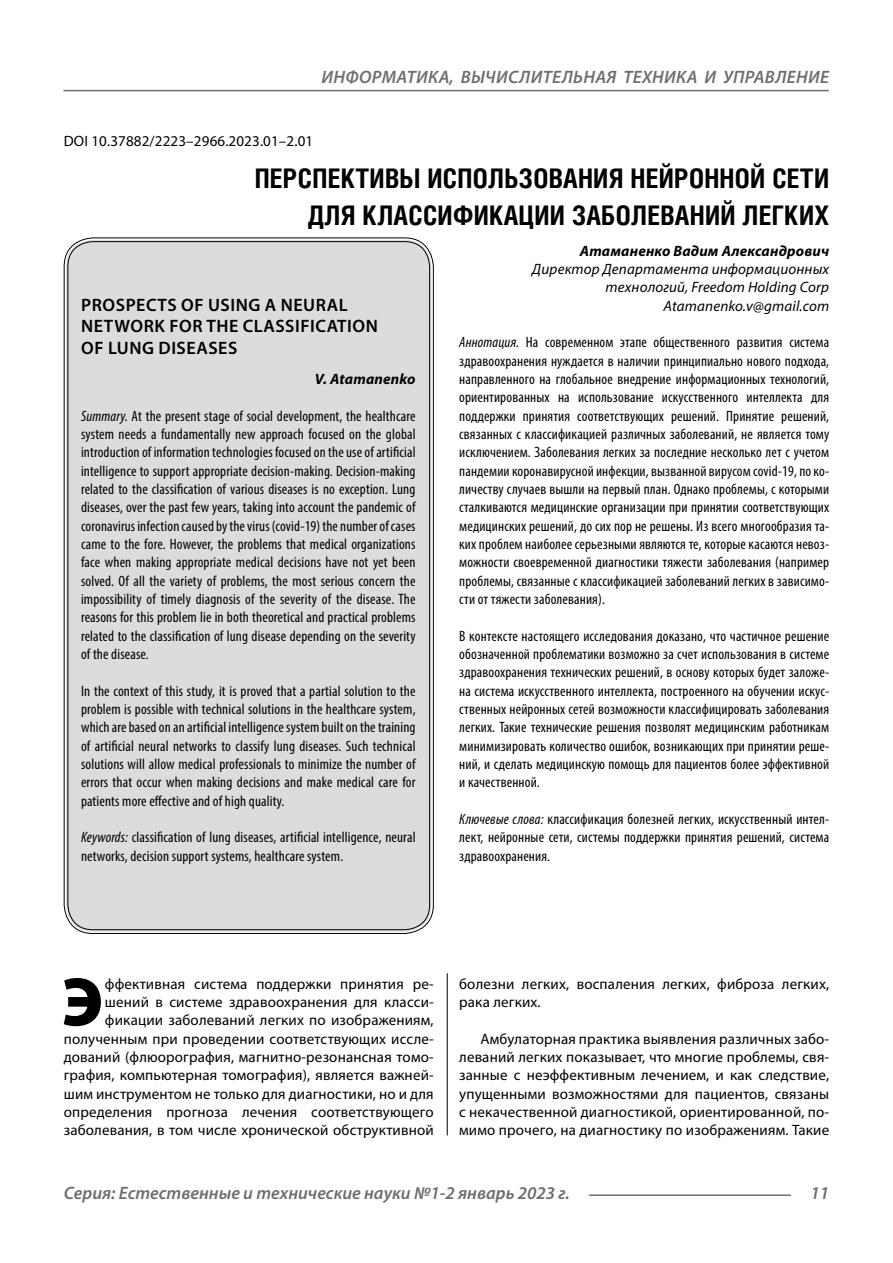
<style>
.page{position:relative;width:893px;height:1263px;background:#fff}
.page>*{position:absolute;margin:0;border:0;box-sizing:border-box;transform-origin:0 0}
.Bukvica{font:900 69.3px "Myriad Pro";color:#000}
.Header{font:700 27px/37.5px "Helios Cond C";letter-spacing:.01em;color:#000;text-align:right}
.t1{font:italic 600 18px "Myriad Pro";color:#6e6e6e}
.Header-eng{font:600 18px/21.6px "Myriad Pro";letter-spacing:.03em;color:#000}
.Annotation-rus{font:condensed 15px/18.3px "Myriad Pro";letter-spacing:.01em;color:#000;text-align:justify}
.Annotation-eng{font:condensed 15px/18.3px "Myriad Pro";letter-spacing:.01em;color:#000;text-align:justify}
.Bukvica-2{font:15px/18.3px "Myriad Pro";letter-spacing:.01em;color:#000;text-align:right}
.Normal{font:15px/18.3px "Myriad Pro";letter-spacing:.01em;color:#000;text-align:justify}
.Author-doc{font:italic 15px/18.3px "Myriad Pro";letter-spacing:.01em;color:#000;text-align:right}
.DOI{font:15px "Myriad Pro";letter-spacing:.01em;color:#000}
.Author{font:italic 700 15px "Myriad Pro";letter-spacing:.01em;color:#000}
.Author-email{font:italic 15px "Myriad Pro";letter-spacing:.01em;color:#000}
.Author-eng{font:italic 700 15px "Myriad Pro";letter-spacing:.01em;color:#000}
.s1{font-style:italic}
</style>
<div class="page">
<hr style="left:447px;top:970px;width:1px;height:165px;background:#000">
<div style="left:43px;top:952px;width:786px;height:21px;background:#fff"></div>
<div style="left:66px;top:240px;width:365px;height:691px;background:#dcdcdc;border-radius:27px"></div>
<hr style="left:589px;top:1194px;width:202px;height:2px;background:#6e6e6e">
<hr style="left:63px;top:90px;width:766px;height:1px;background:#6e6e6e">
<p class="t1" style="left:321px;top:66px;width:25px">Информатика</p>
<p class="t1" style="left:450px;top:66px;width:59px">, вычислител</p>
<p class="t1" style="left:573px;top:66px;width:23px">ьная</p>
<p class="t1" style="left:623px;top:66px;width:12px">техника</p>
<p class="t1" style="left:705px;top:66px;width:31px">и управление</p>
<p class="DOI" style="left:64px;top:132px;width:251px">DOI 10.37882/2223–2966.2023.01–2.01</p>
<p class="Header" style="left:255px;top:159px;width:576px">ПЕРСПЕКТИВЫ ИСПОЛЬЗОВАНИЯ НЕЙРОННОЙ СЕТИ<br>ДЛЯ КЛАССИФИКАЦИИ ЗАБОЛЕВАНИЙ ЛЕГКИХ</p>
<p class="Author" style="left:580px;top:241px;width:251px">Атаманенко Вадим Александрович</p>
<p class="Author-doc" style="left:532px;top:260px;width:298px">Директор Департамента информационных технологий, Freedom Holding Corp</p>
<p class="Author-email" style="left:663px;top:296px;width:167px">Atamanenko.v@gmail.com</p>
<p class="Annotation-rus" style="left:459px;top:333px;width:371px"><span class="s1">Аннотация.</span> На современном этапе общественного развития система здравоохранения нуждается в наличии принципиально нового подхода, направленного на глобальное внедрение информационных технологий, ориентированных на использование искусственного интеллекта для поддержки принятия соответствующих решений. Принятие решений, связанных с классификацией различных заболеваний, не является тому исключением. Заболевания легких за последние несколько лет с учетом пандемии коронавирусной инфекции, вызванной вирусом covid‑19, по ко&shy;личеству случаев вышли на первый план. Однако проблемы, с которыми сталкиваются медицинские организации при принятии соответствующих медицинских решений, до сих пор не решены. Из всего многообразия та&shy;ких проблем наиболее серьезными являются те, которые касаются невоз&shy;можности своевременной диагностики тяжести заболевания (например проблемы, связанные с классификацией заболеваний легких в зависимо&shy;сти от тяжести заболевания).</p>
<p class="Annotation-rus" style="left:459px;top:626px;width:371px">В контексте настоящего исследования доказано, что частичное решение обозначенной проблематики возможно за счет использования в системе здравоохранения технических решений, в основу которых будет заложе&shy;на система искусственного интеллекта, построенного на обучении искус&shy;ственных нейронных сетей возможности классифицировать заболевания легких. Такие технические решения позволят медицинским работникам минимизировать количество ошибок, возникающих при принятии реше&shy;ний, и сделать медицинскую помощь для пациентов более эффективной и качественной.</p>
<p class="Annotation-rus" style="left:459px;top:810px;width:371px"><span class="s1">Ключевые слова:</span> классификация болезней легких, искусственный интел&shy;лект, нейронные сети, системы поддержки принятия решений, система здравоохранения.</p>
<p class="Header-eng" style="left:81px;top:293px;width:298px">PROSPECTS OF USING A NEURAL<br>NETWORK FOR THE CLASSIFICATION<br>OF LUNG DISEASES</p>
<p class="Author-eng" style="left:315px;top:369px;width:102px">V. Atamanenko</p>
<p class="Annotation-eng" style="left:81px;top:406px;width:336px"><span class="s1">Summary.</span> At the present stage of social development, the healthcare system needs a fundamentally new approach focused on the global introduction of information technologies focused on the use of artificial intelligence to support appropriate decision-making. Decision-making related to the classification of various diseases is no exception. Lung diseases, over the past few years, taking into account the pandemic of coronavirus infection caused by the virus (covid‑19) the number of cases came to the fore. However, the problems that medical organizations face when making appropriate medical decisions have not yet been solved. Of all the variety of problems, the most serious concern the impossibility of timely diagnosis of the severity of the disease. The reasons for this problem lie in both theoretical and practical problems related to the classification of lung disease depending on the severity of the disease.</p>
<p class="Annotation-eng" style="left:81px;top:681px;width:336px">In the context of this study, it is proved that a partial solution to the problem is possible with technical solutions in the healthcare system, which are based on an artificial intelligence system built on the training of artificial neural networks to classify lung diseases. Such technical solutions will allow medical professionals to minimize the number of errors that occur when making decisions and make medical care for patients more effective and of high quality.</p>
<p class="Annotation-eng" style="left:81px;top:828px;width:336px"><span class="s1">Keywords:</span> classification of lung diseases, artificial intelligence, neural networks, decision support systems, healthcare system.</p>
<p class="Bukvica" style="left:62px;top:956px;width:43px">Э</p>
<p class="Bukvica-2" style="left:64px;top:974px;width:371px">ффективная система поддержки принятия ре&shy;шений в системе здравоохранения для класси&shy;фикации заболеваний легких по изображениям, полученным при проведении соответствующих иссле&shy;дований (флюорография, магнитно-резонансная томо&shy;графия, компьютерная томография), является важней&shy;шим инструментом не только для диагностики, но и для определения прогноза лечения соответствующего заболевания, в том числе хронической обструктивной</p>
<p class="Bukvica-2" style="left:459px;top:974px;width:371px;text-align:left">болезни легких, воспаления легких, фиброза легких, рака легких.</p>
<p class="Normal" style="left:459px;top:1029px;width:371px;text-indent:21px">Амбулаторная практика выявления различных забо&shy;леваний легких показывает, что многие проблемы, свя&shy;занные с неэффективным лечением, и как следствие, упущенными возможностями для пациентов, связаны с некачественной диагностикой, ориентированной, по&shy;мимо прочего, на диагностику по изображениям. Такие</p>
<p class="t1" style="left:64px;top:1182px;width:508px">Серия: Естественные и технические науки №1-2 январь 2023 г.</p>
<p class="t1" style="left:810px;top:1182px;width:20px">11</p>
</div>
